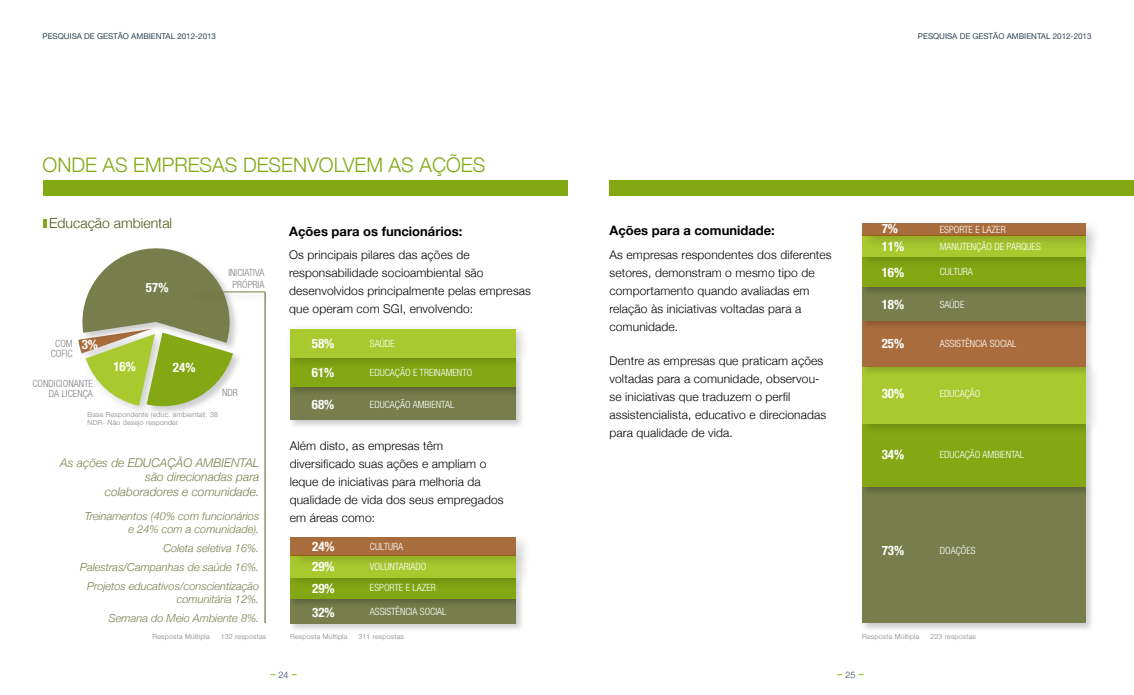
<style>
.page{position:relative;width:1134px;height:695px;background:#fff}
.page>*{position:absolute;margin:0;border:0;box-sizing:border-box;transform-origin:0 0}
.t1{font:300 20px "Helvetica Neue";color:#84a714}
.t2{font:300 14px "Helvetica Neue";color:#495916}
.t3{font:700 condensed 13px/20px "Helvetica Neue LT Pro";color:#fff}
.t4{font:700 13px "Helvetica Neue";color:#000}
.t5{font:300 12px/18px "Helvetica Neue";letter-spacing:.01em;color:#000}
.t6{font:italic 300 12px/14.4px "Helvetica Neue";color:#777e4b;text-align:right}
.t7{font:italic 300 11px/18.9px "Helvetica Neue";color:#777e4b;text-align:right}
.t8{font:300 condensed 10px/21.2px "Helvetica Neue LT Pro";color:#fff}
.t9{font:300 condensed 10px/12px "Helvetica Neue LT Pro";color:#818084}
.t10{font:300 9px "Helvetica Neue";color:#304257}
.t11{font:8px "Helvetica Neue";color:#304257}
.t12{font:300 7px/8px "Helvetica Neue LT Pro";letter-spacing:.03em;color:#818084}
</style>
<div class="page">
<div style="left:289px;top:597px;width:237px;height:35px;background:#000;opacity:.2"></div>
<div style="left:290px;top:598px;width:226px;height:25px;background:#777e4b"></div>
<div style="left:289px;top:575px;width:237px;height:33px;background:#000;opacity:.2"></div>
<div style="left:290px;top:577px;width:226px;height:21px;background:#84a714"></div>
<div style="left:286px;top:549px;width:243px;height:40px;background:#000;opacity:.2"></div>
<div style="left:290px;top:555px;width:226px;height:22px;background:#aac92f"></div>
<div style="left:43px;top:181px;width:525px;height:15px;background:#84a714"></div>
<hr style="left:265px;top:292px;width:1px;height:331px;background:#495916">
<div style="left:145px;top:331px;width:97px;height:85px;background:#000;opacity:.2"></div>
<div style="left:81px;top:247px;width:158px;height:105px;background:#000;opacity:.2"></div>
<svg style="left:78px;top:247px;width:155px;height:166px"></svg>
<div style="left:288px;top:385px;width:237px;height:45px;background:#000;opacity:.2"></div>
<div style="left:290px;top:387px;width:225px;height:33px;background:#777e4b"></div>
<div style="left:288px;top:356px;width:237px;height:40px;background:#000;opacity:.2"></div>
<div style="left:290px;top:357px;width:225px;height:30px;background:#84a714"></div>
<div style="left:285px;top:323px;width:244px;height:47px;background:#000;opacity:.2"></div>
<div style="left:290px;top:329px;width:225px;height:28px;background:#aac92f"></div>
<svg style="left:43px;top:219px;width:4px;height:8px"></svg>
<div style="left:189px;top:290px;width:85px;height:12px;background:#000;opacity:.2"></div>
<hr style="left:190px;top:291px;width:75px;height:1px;background:#777e4b">
<div style="left:288px;top:532px;width:244px;height:36px;background:#000;opacity:.2"></div>
<div style="left:290px;top:537px;width:226px;height:18px;background:#a96d3d"></div>
<div style="left:861px;top:485px;width:234px;height:147px;background:#000;opacity:.2"></div>
<div style="left:862px;top:486px;width:224px;height:137px;background:#777e4b"></div>
<div style="left:861px;top:421px;width:234px;height:75px;background:#000;opacity:.2"></div>
<div style="left:862px;top:423px;width:224px;height:63px;background:#84a714"></div>
<div style="left:858px;top:361px;width:241px;height:75px;background:#000;opacity:.2"></div>
<div style="left:862px;top:367px;width:224px;height:56px;background:#aac92f"></div>
<div style="left:861px;top:319px;width:234px;height:58px;background:#000;opacity:.2"></div>
<div style="left:862px;top:320px;width:224px;height:47px;background:#a96d3d"></div>
<div style="left:861px;top:285px;width:234px;height:45px;background:#000;opacity:.2"></div>
<div style="left:862px;top:286px;width:224px;height:34px;background:#777e4b"></div>
<div style="left:861px;top:255px;width:234px;height:41px;background:#000;opacity:.2"></div>
<div style="left:862px;top:256px;width:224px;height:31px;background:#84a714"></div>
<div style="left:858px;top:229px;width:241px;height:39px;background:#000;opacity:.2"></div>
<div style="left:862px;top:235px;width:224px;height:21px;background:#aac92f"></div>
<div style="left:609px;top:181px;width:525px;height:15px;background:#84a714"></div>
<div style="left:860px;top:219px;width:241px;height:30px;background:#000;opacity:.2"></div>
<div style="left:862px;top:223px;width:224px;height:12px;background:#a96d3d"></div>
<p class="t11" style="left:43px;top:31px;width:175px">PESQUISA DE GESTÃO AMBIENTAL 2012-2013</p>
<p class="t11" style="left:918px;top:31px;width:175px">PESQUISA DE GESTÃO AMBIENTAL 2012-2013</p>
<h1 class="t1" style="left:43px;top:153px;width:15px">onde</h1>
<h1 class="t1" style="left:103px;top:153px;width:45px">as empresas</h1>
<h1 class="t1" style="left:243px;top:153px;width:14px">desen</h1>
<h1 class="t1" style="left:307px;top:153px;width:166px">volvem as ações</h1>
<p class="t2" style="left:49px;top:214px;width:124px">Educação ambiental</p>
<p class="t3" style="left:146px;top:277px;width:24px">57%</p>
<p class="t9" style="left:51px;top:338px;width:24px;line-height:10px;text-align:center">CO M<br>COFIC</p>
<p class="t3" style="left:82px;top:334px;width:18px">3%</p>
<p class="t9" style="left:32px;top:377px;width:6px">CONDICIONANTE</p>
<p class="t9" style="left:49px;top:387px;width:18px">DA LICEN</p>
<p class="t9" style="left:83px;top:387px;width:12px">ÇA</p>
<p class="t3" style="left:113px;top:356px;width:24px">16%</p>
<p class="t3" style="left:173px;top:357px;width:24px">24%</p>
<p class="t9" style="left:228px;top:266px;width:5px">INICIATI</p>
<p class="t9" style="left:232px;top:266px;width:34px;text-indent:23px">VA<br>PRÓPRIA</p>
<p class="t9" style="left:222px;top:386px;width:17px">ND R</p>
<p class="t12" style="left:88px;top:410px;width:132px">Base Respondente (educ. ambiental): 38<br>NDR- Não desejo responder</p>
<p class="t6" style="left:60px;top:455px;width:201px">As ações de EDUCAÇÃO AMBIENTAL são direcionadas para<br>colaboradores e comunidade.</p>
<p class="t7" style="left:85px;top:509px;width:176px;line-height:13.2px">Treinamentos (40% com funcionários e 24% com a comunidade).</p>
<p class="t7" style="left:80px;top:538px;width:181px">Coleta seletiva 16%.<br>Palestras/Campanhas de saúde 16%.<br>Projetos educativos/conscientização</p>
<p class="t7" style="left:109px;top:589px;width:152px">comunitária 12%.<br>Semana do Meio Ambiente 8%.</p>
<p class="t4" style="left:289px;top:223px;width:175px">Ações para os funcionários:</p>
<p class="t5" style="left:289px;top:246px;width:243px">Os principais pilares das ações de responsabilidade socioambiental são desenvolvidos principalmente pelas empresas que operam com SGI, envolvendo:</p>
<p class="t3" style="left:312px;top:333px;width:24px">58%</p>
<p class="t3" style="left:312px;top:362px;width:24px">61%</p>
<p class="t3" style="left:312px;top:394px;width:24px">68%</p>
<p class="t8" style="left:370px;top:332px;width:26px">SAÚDE</p>
<p class="t8" style="left:370px;top:362px;width:104px">EDUCAÇÃO E TREINAMENTO</p>
<p class="t8" style="left:370px;top:393px;width:86px">EDUCAÇÃO AMB IENTAL</p>
<p class="t5" style="left:290px;top:436px;width:215px">Além disto, as empresas têm diversificado suas ações e ampliam o leque de iniciativas para melhoria da qualidade de vida dos seus empregados em áreas como:</p>
<p class="t8" style="left:370px;top:536px;width:6px">CULTU</p>
<p class="t8" style="left:393px;top:536px;width:11px">RA</p>
<p class="t8" style="left:370px;top:555px;width:11px">VOLUNTA</p>
<p class="t3" style="left:312px;top:536px;width:24px">24%<br>29%</p>
<p class="t3" style="left:312px;top:576px;width:24px;line-height:24px">29%<br>32%</p>
<p class="t8" style="left:370px;top:555px;width:48px;text-indent:34px">RIADO<br>ESPORTE E LAZE</p>
<p class="t8" style="left:431px;top:577px;width:6px">R</p>
<p class="t8" style="left:370px;top:601px;width:27px">ASSISTÊNCIA</p>
<p class="t8" style="left:420px;top:601px;width:11px">SOCIAL</p>
<p class="t12" style="left:153px;top:632px;width:59px">Resposta Múltipla</p>
<p class="t12" style="left:221px;top:632px;width:47px">132 respostas</p>
<p class="t12" style="left:290px;top:632px;width:59px">Resposta Múltipla</p>
<p class="t12" style="left:358px;top:632px;width:47px">311 respostas</p>
<p class="t4" style="left:609px;top:222px;width:167px">Ações para a comunidade:</p>
<p class="t5" style="left:609px;top:245px;width:224px">As empresas respondentes dos diferentes setores, demonstram o mesmo tipo de comportamento quando avaliadas em relação às iniciativas voltadas para a comunidade.</p>
<p class="t5" style="left:609px;top:351px;width:218px">Dentre as empresas que praticam ações voltadas para a comunidade, observou&shy;se iniciativas que traduzem o perfil assistencialista, educativo e direcionadas para qualidade de vida.</p>
<p class="t3" style="left:882px;top:219px;width:18px">7%</p>
<p class="t3" style="left:882px;top:262px;width:24px">16%</p>
<p class="t3" style="left:882px;top:294px;width:24px">18%</p>
<p class="t3" style="left:882px;top:333px;width:24px">25%</p>
<p class="t3" style="left:882px;top:236px;width:24px">11%</p>
<p class="t8" style="left:940px;top:219px;width:67px">ESPORTE E LAZER</p>
<p class="t8" style="left:940px;top:261px;width:35px">CULTURA</p>
<p class="t8" style="left:940px;top:293px;width:26px">SAÚDE</p>
<p class="t8" style="left:940px;top:333px;width:78px">ASSISTÊNCIA SOCIAL</p>
<p class="t8" style="left:940px;top:236px;width:102px">MANUTENÇÃO DE PARQUES</p>
<p class="t3" style="left:882px;top:383px;width:24px">30%</p>
<p class="t8" style="left:940px;top:383px;width:42px">EDUCAÇÃO</p>
<p class="t3" style="left:882px;top:444px;width:24px">34%</p>
<p class="t8" style="left:940px;top:443px;width:86px">EDUCAÇÃO AMB IENTAL</p>
<p class="t3" style="left:882px;top:540px;width:24px">73%</p>
<p class="t8" style="left:940px;top:539px;width:37px">DOAÇÕ ES</p>
<p class="t12" style="left:862px;top:632px;width:59px">Resposta Múltipla</p>
<p class="t12" style="left:930px;top:632px;width:47px">223 respostas</p>
<p class="t10" style="left:278px;top:669px;width:12px">24</p>
<p class="t10" style="left:845px;top:669px;width:12px">25</p>
</div>
